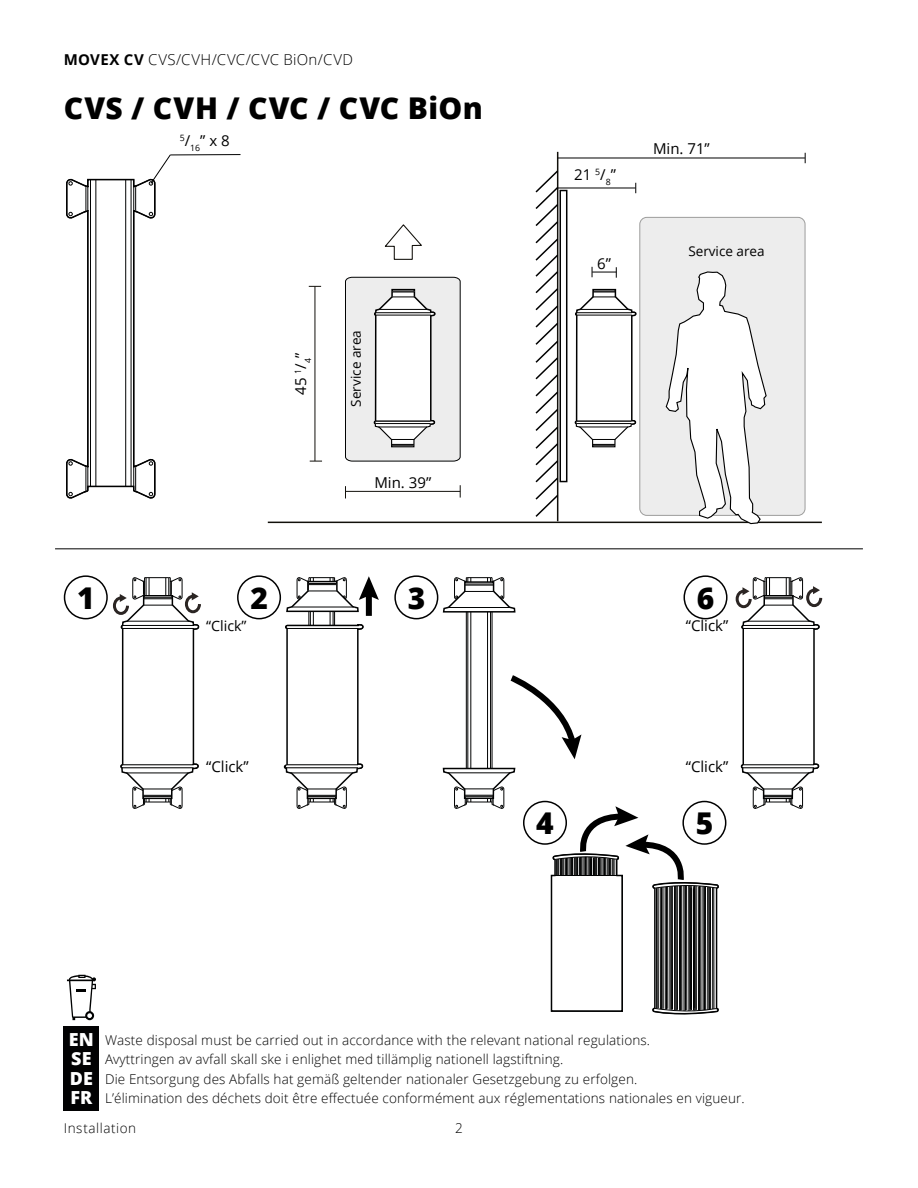
<style>
.page{position:relative;width:918px;height:1188px;background:#fff}
.page>*{position:absolute;margin:0;border:0;box-sizing:border-box;transform-origin:0 0}
.t1{font:800 30px "Open Sans";letter-spacing:.015em;color:#000}
.t2{font:800 18px/19.5px "Open Sans";letter-spacing:.01em;color:#fff}
.t3{font:15px "Open Sans";color:#000}
.t4{font:300 15px "Open Sans";letter-spacing:.03em;color:#000}
.t5{font:14.25px "Open Sans";color:#000}
.t6{font:300 13.5px/19.5px "Open Sans";letter-spacing:.01em;color:#000}
.t7{font:13.5px "Open Sans";color:#000}
.t8{font:300 13.5px "Open Sans";letter-spacing:.04em;color:#000}
.s1{font-weight:700}
</style>
<div class="page">
<hr style="left:55px;top:548px;width:808px;height:1px;background:#000">
<div style="left:640px;top:217px;width:165px;height:298px;background:#ededed;border-radius:7px"></div>
<div style="left:639px;top:217px;width:166px;height:299px;border:1px solid #9d9d9c;border-radius:7px"></div>
<hr style="left:315px;top:286px;width:1px;height:175px;background:#12100b">
<hr style="left:268px;top:522px;width:554px;height:1px;background:#12100b">
<hr style="left:557px;top:152px;width:1px;height:369px;background:#12100b">
<svg style="left:535px;top:169px;width:25px;height:349px"></svg>
<hr style="left:558px;top:188px;width:78px;height:1px;background:#000">
<svg style="left:665px;top:271px;width:102px;height:254px"></svg>
<svg style="left:309px;top:286px;width:12px;height:1px"></svg>
<div style="left:560px;top:190px;width:7px;height:292px;border:2px solid #000"></div>
<svg style="left:384px;top:224px;width:38px;height:36px"></svg>
<svg style="left:592px;top:267px;width:25px;height:11px"></svg>
<hr style="left:170px;top:154px;width:71px;height:1px;background:#000">
<svg style="left:310px;top:461px;width:12px;height:1px"></svg>
<hr style="left:346px;top:491px;width:114px;height:1px;background:#12100b">
<svg style="left:460px;top:485px;width:1px;height:13px"></svg>
<svg style="left:345px;top:486px;width:1px;height:12px"></svg>
<svg style="left:66px;top:154px;width:105px;height:345px"></svg>
<svg style="left:345px;top:277px;width:116px;height:185px"></svg>
<div style="left:576px;top:313px;width:57px;height:110px;border:2px solid #000"></div>
<svg style="left:575px;top:288px;width:62px;height:29px"></svg>
<svg style="left:574px;top:419px;width:63px;height:29px"></svg>
<hr style="left:558px;top:158px;width:247px;height:1px;background:#000">
<hr style="left:309px;top:578px;width:1px;height:123px;background:#010202">
<hr style="left:310px;top:578px;width:1px;height:123px;background:#010202">
<hr style="left:333px;top:578px;width:1px;height:123px;background:#010202">
<hr style="left:334px;top:578px;width:1px;height:123px;background:#010202">
<hr style="left:313px;top:578px;width:1px;height:123px;background:#010202">
<hr style="left:330px;top:578px;width:1px;height:123px;background:#010202">
<div style="left:287px;top:627px;width:71px;height:139px;background:#fff"></div>
<div style="left:286px;top:626px;width:73px;height:140px;border:2px solid #010202"></div>
<hr style="left:466px;top:578px;width:1px;height:226px;background:#010202">
<hr style="left:468px;top:578px;width:1px;height:224px;background:#010202">
<hr style="left:490px;top:578px;width:1px;height:224px;background:#010202">
<hr style="left:492px;top:578px;width:1px;height:224px;background:#010202">
<hr style="left:471px;top:578px;width:1px;height:224px;background:#010202">
<hr style="left:487px;top:578px;width:1px;height:224px;background:#010202">
<svg style="left:442px;top:577px;width:74px;height:36px"></svg>
<hr style="left:448px;top:607px;width:63px;height:1px;background:#010202">
<svg style="left:442px;top:767px;width:74px;height:42px"></svg>
<hr style="left:448px;top:773px;width:62px;height:1px;background:#010202">
<svg style="left:510px;top:675px;width:71px;height:84px"></svg>
<div style="left:122px;top:626px;width:72px;height:140px;border:2px solid #010202"></div>
<div style="left:366px;top:592px;width:6px;height:24px;background:#000"></div>
<svg style="left:286px;top:576px;width:93px;height:37px"></svg>
<svg style="left:113px;top:577px;width:88px;height:54px"></svg>
<svg style="left:285px;top:624px;width:79px;height:7px"></svg>
<svg style="left:550px;top:806px;width:170px;height:209px"></svg>
<svg style="left:283px;top:763px;width:81px;height:46px"></svg>
<svg style="left:120px;top:763px;width:79px;height:46px"></svg>
<div style="left:743px;top:626px;width:72px;height:140px;border:2px solid #010202"></div>
<svg style="left:735px;top:577px;width:88px;height:54px"></svg>
<svg style="left:740px;top:763px;width:80px;height:46px"></svg>
<svg style="left:67px;top:975px;width:29px;height:45px"></svg>
<div style="left:684px;top:575px;width:44px;height:44px;border:2px solid #000;border-radius:50%"></div>
<div style="left:64px;top:575px;width:44px;height:44px;border:2px solid #000;border-radius:50%"></div>
<div style="left:394px;top:575px;width:44px;height:44px;border:2px solid #000;border-radius:50%"></div>
<div style="left:524px;top:802px;width:42px;height:42px;background:#fff;border-radius:50%"></div>
<div style="left:523px;top:801px;width:44px;height:44px;border:2px solid #000;border-radius:50%"></div>
<div style="left:237px;top:575px;width:44px;height:44px;border:2px solid #000;border-radius:50%"></div>
<div style="left:683px;top:802px;width:43px;height:42px;background:#fff;border-radius:50%"></div>
<div style="left:682px;top:801px;width:44px;height:44px;border:2px solid #000;border-radius:50%"></div>
<div style="left:64px;top:1027px;width:35px;height:84px;background:#020203"></div>
<p class="t4" style="left:64px;top:49px;width:291px"><span class="s1">MOVEX CV</span> CVS/CVH/CVC/CVC BiOn/CVD</p>
<h1 class="t1" style="left:64px;top:85px;width:421px">CVS / CVH / CVC / CVC BiOn</h1>
<p class="t3" style="left:180px;top:131px;width:51px"><sup>5</sup>/<sub>16</sub>” x 8</p>
<p class="t3" style="left:291px;top:395px;width:43px;rotate:-90deg">45 <sup>1</sup>/<sub>4</sub>”</p>
<p class="t7" style="left:347px;top:407px;width:78px;rotate:-90deg">Service area</p>
<p class="t3" style="left:374px;top:473px;width:58px">Min. 39”</p>
<p class="t3" style="left:574px;top:164px;width:43px">21 <sup>5</sup>/<sub>8</sub>”</p>
<p class="t3" style="left:597px;top:254px;width:15px">6”</p>
<p class="t3" style="left:653px;top:139px;width:58px">Min. 71”</p>
<p class="t7" style="left:688px;top:242px;width:78px">Service area</p>
<h1 class="t1" style="left:77px;top:575px;width:19px">1</h1>
<h1 class="t1" style="left:408px;top:575px;width:19px">3</h1>
<h1 class="t1" style="left:697px;top:575px;width:19px">6</h1>
<h1 class="t1" style="left:250px;top:575px;width:19px">2</h1>
<p class="t5" style="left:206px;top:616px;width:42px">“Click”</p>
<p class="t3" style="left:206px;top:756px;width:44px">“Click”</p>
<h1 class="t1" style="left:536px;top:801px;width:19px">4</h1>
<p class="t3" style="left:686px;top:616px;width:44px">“Click”</p>
<p class="t3" style="left:686px;top:756px;width:44px">“Click”</p>
<h1 class="t1" style="left:696px;top:801px;width:19px">5</h1>
<h2 class="t2" style="left:69px;top:1029px;width:27px">EN<br>SE<br>DE<br>FR</h2>
<p class="t6" style="left:105px;top:1030px;width:641px">Waste disposal must be carried out in accordance with the relevant national regulations.<br>Avyttringen av avfall skall ske i enlighet med tillämplig nationell lagstiftning.<br>Die Entsorgung des Abfalls hat gemäß geltender nationaler Gesetzgebung zu erfolgen.<br>L’élimination des déchets doit être effectuée conformément aux réglementations nationales en vigueur.</p>
<p class="t8" style="left:64px;top:1119px;width:74px">Installation</p>
<p class="t6" style="left:455px;top:1118px;width:9px">2</p>
</div>
